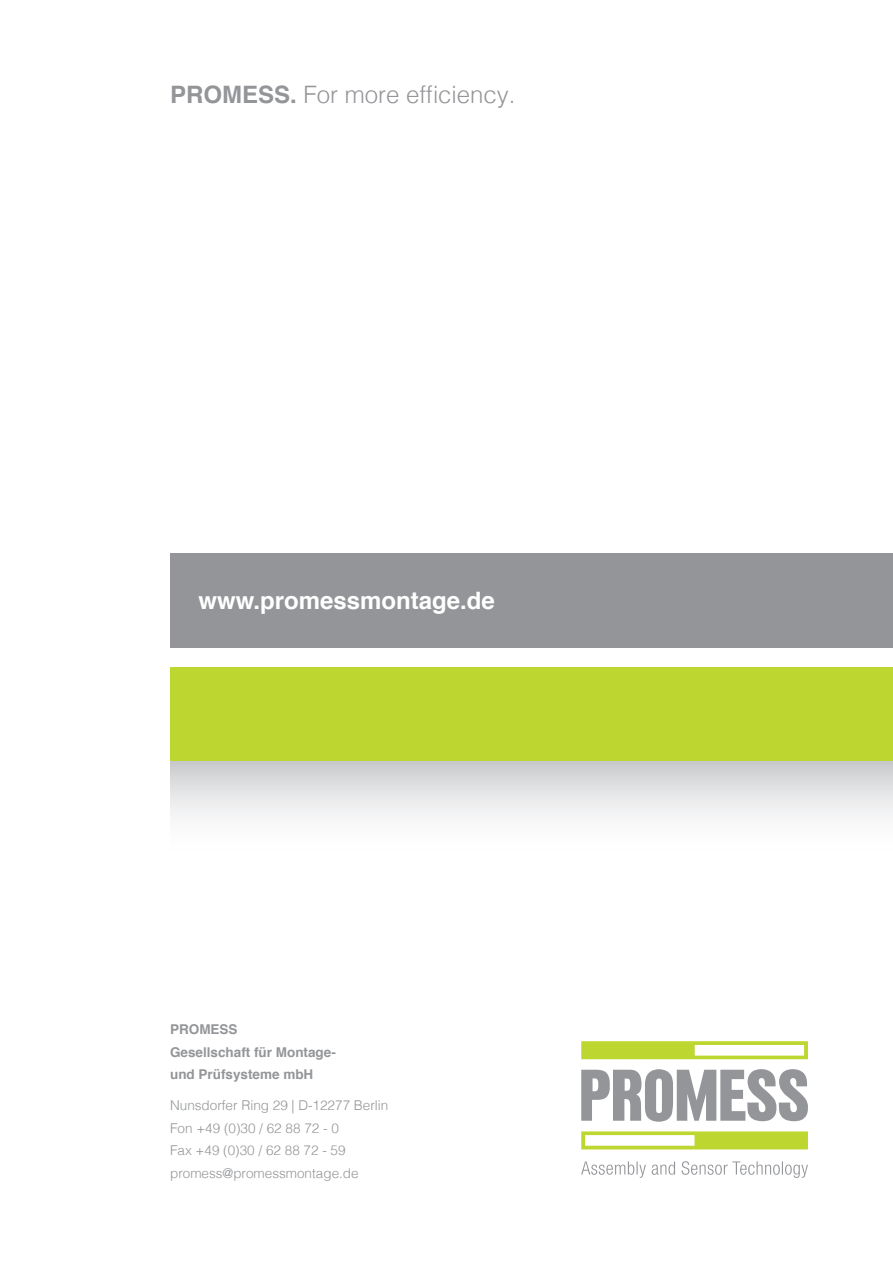
<style>
.page{position:relative;width:893px;height:1263px;background:#fff}
.page>*{position:absolute;margin:0;border:0;box-sizing:border-box;transform-origin:0 0}
.t1{font:300 24px "Helvetica";color:#939598}
.t2{font:700 24px "Helvetica";color:#fff}
.t3{font:300 13.5px/22.5px "Helvetica";color:#939598}
.t4{font:700 13.5px/22.5px "Helvetica";color:#939598}
.s1{font-weight:700}
</style>
<div class="page">
<div style="left:170px;top:553px;width:723px;height:94px;background:#939598"></div>
<div style="left:170px;top:667px;width:723px;height:94px;background:#bed630"></div>
<svg style="left:170px;top:761px;width:723px;height:56px"></svg>
<svg style="left:581px;top:1041px;width:227px;height:18px"></svg>
<svg style="left:581px;top:1131px;width:227px;height:18px"></svg>
<svg style="left:581px;top:1069px;width:227px;height:53px"></svg>
<svg style="left:581px;top:1161px;width:227px;height:17px"></svg>
<h1 class="t1" style="left:170px;top:74px;width:347px"><span class="s1">PROMESS.</span> For more efficiency.</h1>
<h1 class="t2" style="left:198px;top:581px;width:298px">www.promessmontage.de</h1>
<p class="t4" style="left:170px;top:1018px;width:167px">PROMESS<br>Gesellschaft für Montage&shy;und Prüfsysteme mbH</p>
<p class="t3" style="left:170px;top:1093px;width:220px">Nunsdorfer Ring 29 | D-12277 Berlin<br>Fon +49 (0)30 / 62 88 72 - 0<br>Fax +49 (0)30 / 62 88 72 - 59 promess@promessmontage.de</p>
</div>
